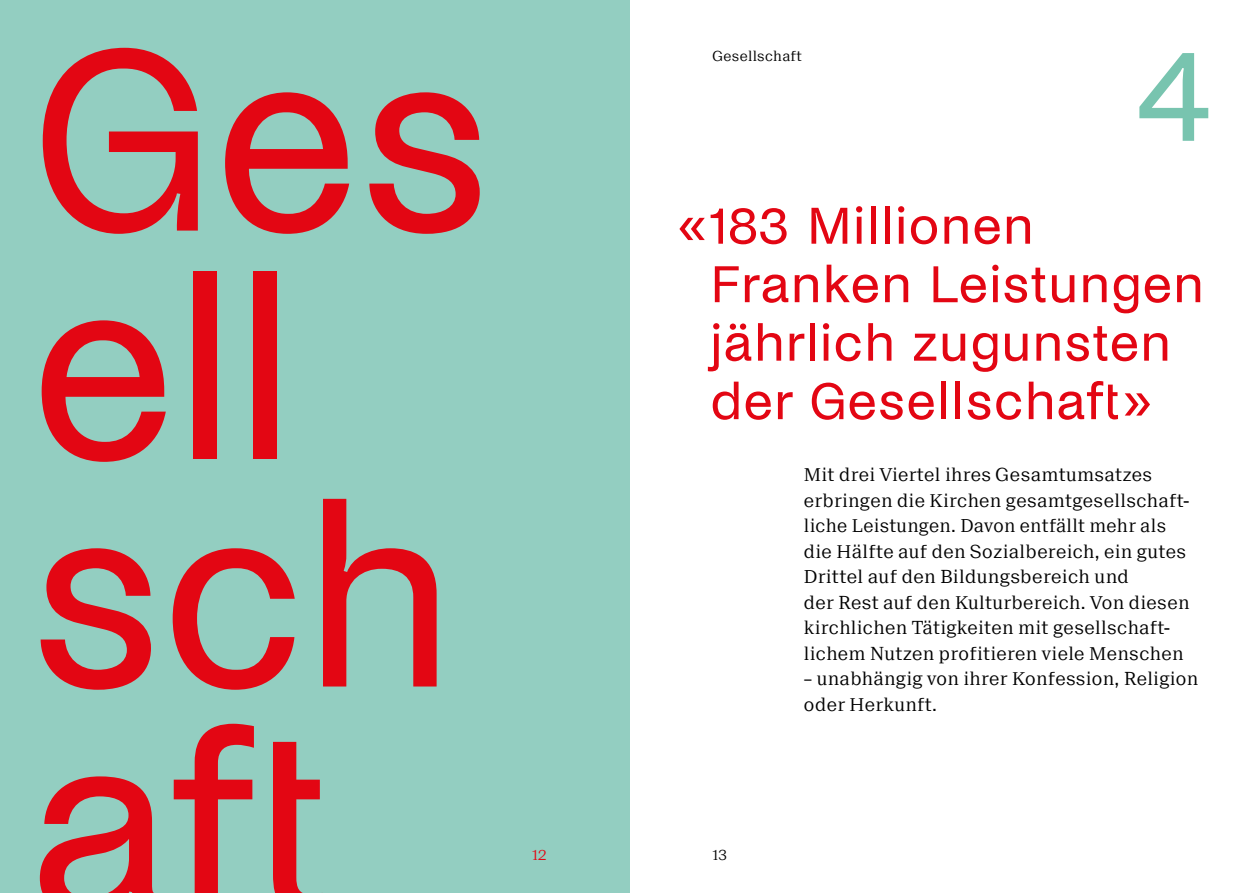
<style>
.page{position:relative;width:1259px;height:893px;background:#fff}
.page>*{position:absolute;margin:0;border:0;box-sizing:border-box;transform-origin:0 0}
.t1{font:270px/228px "Noi Grotesk";letter-spacing:-.01em;color:#e30613}
.t2{font:135px "Noi Grotesk";color:#78c4af}
.t3{font:54px/58.5px "Noi Grotesk";letter-spacing:.02em;color:#e30613}
.t4{font:300 19.5px/25.5px "Suisse BP Neue";letter-spacing:.02em;color:#000}
.t5{font:300 15px "Suisse BP Neue";letter-spacing:.02em;color:#000}
.t6{font:300 15px "Suisse BP Neue";color:#e30613}
.s1{font-family:"Acumin Variable Concept";font-size:57px}
</style>
<div class="page">
<div style="left:0;top:0;width:629px;height:893px;background:#93cec1"></div>
<h1 class="t1" style="left:30px;top:34px;width:463px">Ges ell sch aft</h1>
<p class="t5" style="left:712px;top:47px;width:91px">Gesellschaft</p>
<h2 class="t2" style="left:1136px;top:20px;width:77px">4</h2>
<h3 class="t3" style="left:710px;top:198px;width:495px;text-indent:-34px"><span class="s1">«</span>183 Millionen<br>Franken Leistungen jährlich zugunsten der Gesellschaft<span class="s1">»</span></h3>
<p class="t6" style="left:532px;top:845px;width:16px">12</p>
<p class="t5" style="left:712px;top:845px;width:16px">13</p>
<p class="t4" style="left:804px;top:461px;width:387px">Mit drei Viertel ihres Gesamtumsatzes erbringen die Kirchen gesamtgesellschaft&shy;liche Leistungen. Davon entfällt mehr als die Hälfte auf den Sozialbereich, ein gutes Drittel auf den Bildungsbereich und<br>der Rest auf den Kulturbereich. Von diesen kirchlichen Tätigkeiten mit gesellschaft&shy;lichem Nutzen profitieren viele Menschen</p>
<p class="t4" style="left:804px;top:665px;width:396px">– unabhängig von ihrer Konfession, Religion oder Herkunft.</p>
</div>
